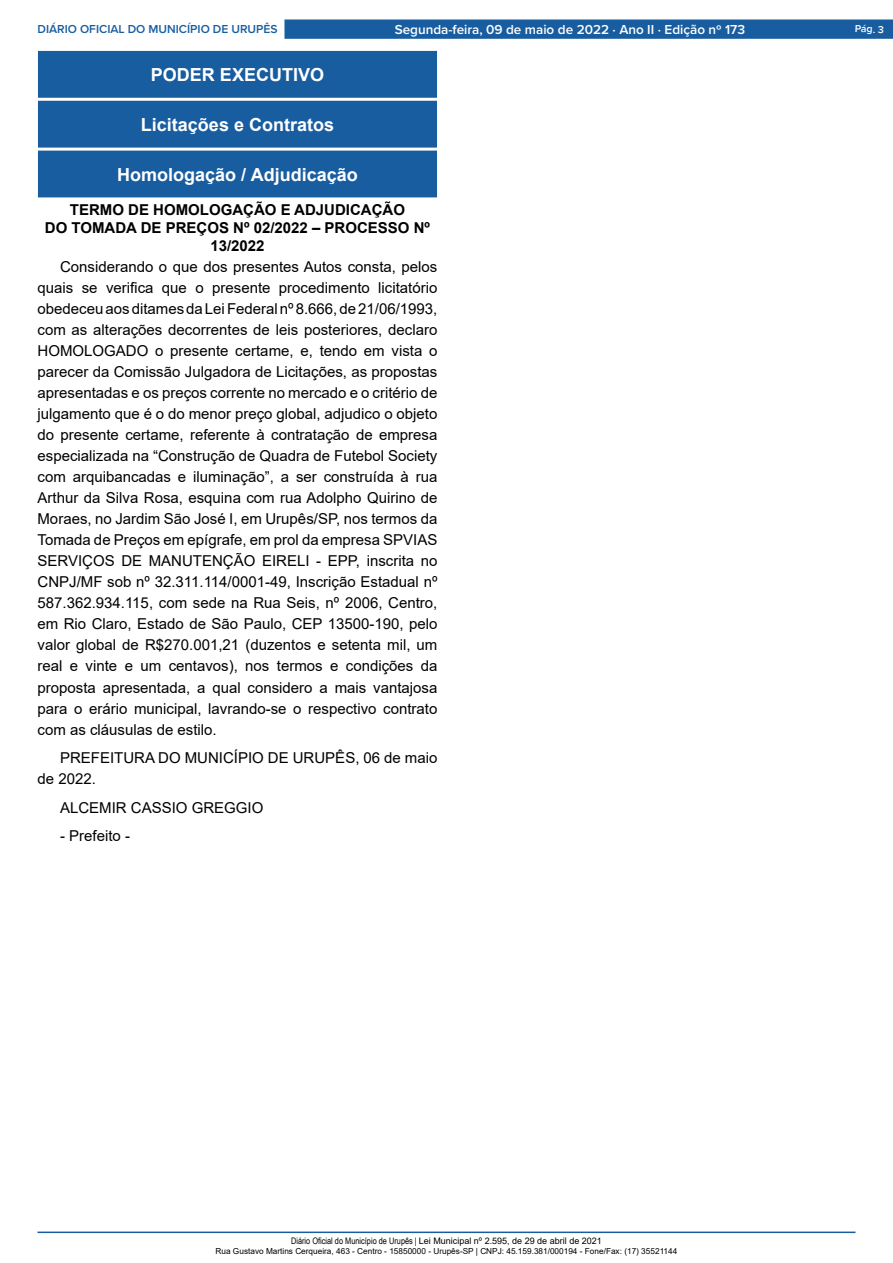
<style>
.page{position:relative;width:893px;height:1263px;background:#fff}
.page>*{position:absolute;margin:0;border:0;box-sizing:border-box;transform-origin:0 0}
.t1{font:700 18px "Arial";color:#fff}
._2_-_Corpo{font:15px/21px "Arial";color:#000;text-align:justify}
._1_-_Cabeçalho{font:700 15px/18px "Arial";color:#000;text-align:center}
.t2{font:600 13.5px "Proxima Nova";color:#fff}
.t3{font:600 12px "Proxima Nova";color:#185da0}
.t4{font:600 10.5px "Proxima Nova";color:#fff}
.t5{font:9px "Arial";color:#000}
.t6{font:8.25px "Arial";color:#000}
.s1{font-family:"Arial Narrow"}
</style>
<div class="page">
<hr style="left:38px;top:1231px;width:817px;height:2px;background:#185da0">
<div style="left:284px;top:19px;width:609px;height:20px;background:#185da0;border:1px solid #185da0"></div>
<div style="left:39px;top:51px;width:397px;height:46px;background:#185da0"></div>
<div style="left:38px;top:51px;width:399px;height:47px;border:1px solid #185da0"></div>
<div style="left:39px;top:101px;width:397px;height:46px;background:#185da0"></div>
<div style="left:38px;top:101px;width:399px;height:47px;border:1px solid #185da0"></div>
<div style="left:39px;top:151px;width:397px;height:46px;background:#185da0"></div>
<p class="t3" style="left:38px;top:20px;width:242px">DIÁRIO OFICIAL DO MUNICÍPIO DE URUPÊS</p>
<p class="t2" style="left:395px;top:19px;width:352px">Segunda-feira, 09 de maio de 2022 ⋅ Ano II ⋅ Edição nº 173</p>
<p class="t4" style="left:855px;top:21px;width:31px;rotate:2deg">Pág. 3</p>
<p class="t1" style="left:151px;top:62px;width:175px">PODER EXECUTIVO</p>
<p class="t1" style="left:141px;top:112px;width:195px">Licitações e Contratos</p>
<p class="t1" style="left:117px;top:162px;width:242px">Homologação / Adjudicação</p>
<p class="_1_-_Cabeçalho" style="left:70px;top:201px;width:337px">TERMO DE HOMOLOGAÇÃO E ADJUDICAÇÃO</p>
<p class="_1_-_Cabeçalho" style="left:45px;top:219px;width:387px">DO TOMADA DE PREÇOS Nº 02/2022 – PROCESSO Nº<br>13/2022</p>
<p class="_2_-_Corpo" style="left:38px;top:257px;width:401px;text-indent:22px">Considerando o que dos presentes Autos consta, pelos quais se verifica que o presente procedimento licitatório obedeceu aos ditames da Lei Federal nº 8.666, de 21/06/1993, com as alterações decorrentes de leis posteriores, declaro HOMOLOGADO o presente certame, e, tendo em vista o parecer da Comissão Julgadora de Licitações, as propostas apresentadas e os preços corrente no mercado e o critério de julgamento que é o do menor preço global, adjudico o objeto do presente certame, referente à contratação de empresa especializada na “Construção de Quadra de Futebol Society com arquibancadas e iluminação”, a ser construída à rua Arthur da Silva Rosa, esquina com rua Adolpho Quirino de Moraes, no Jardim São José I, em Urupês/SP, nos termos da Tomada de Preços em epígrafe, em prol da empresa SPVIAS SERVIÇOS DE MANUTENÇÃO EIRELI - EPP, inscrita no CNPJ/MF sob nº 32.311.114/0001-49, Inscrição Estadual nº 587.362.934.115, com sede na Rua Seis, nº 2006, Centro, em Rio Claro, Estado de São Paulo, CEP 13500-190, pelo valor global de R$270.001,21 (duzentos e setenta mil, um real e vinte e um centavos), nos termos e condições da proposta apresentada, a qual considero a mais vantajosa para o erário municipal, lavrando-se o respectivo contrato com as cláusulas de estilo.</p>
<p class="_2_-_Corpo" style="left:38px;top:747px;width:401px;text-indent:22px">PREFEITURA DO MUNICÍPIO DE URUPÊS, 06 de maio de 2022.</p>
<p class="_2_-_Corpo" style="left:60px;top:797px;width:205px">ALCEMIR CASSIO GREGGIO</p>
<p class="_2_-_Corpo" style="left:60px;top:825px;width:72px">- Prefeito -</p>
<p class="t5" style="left:291px;top:1235px;width:312px"><span class="s1">Diário Oficial do Município de Urupês |</span> Lei Municipal nº 2.595, de 29 de abril de 2021</p>
<p class="t6" style="left:216px;top:1245px;width:463px">Rua Gustavo Martins Cerqueira, 463 - Centro - 15850000 - Urupês-SP | CNPJ: 45.159.381/000194 - Fone/Fax: (17) 35521144</p>
</div>
